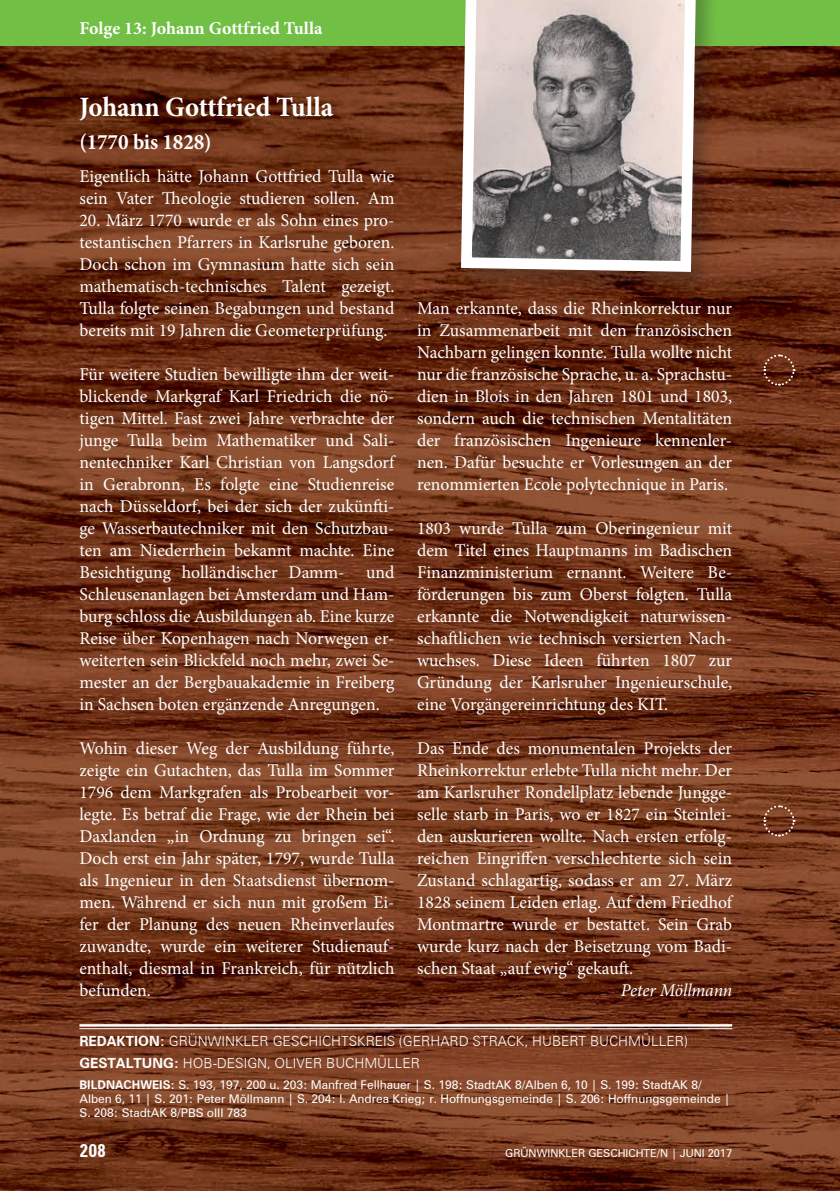
<style>
.page{position:relative;width:840px;height:1191px;background:#fff}
.page>*{position:absolute;margin:0;border:0;box-sizing:border-box;transform-origin:0 0}
.Fließtext_Geschichte{font:700 28px "Minion Pro";letter-spacing:-.005em;color:#fff;scale:.96 1}
.Fließtext_Geschichte-2{font:700 22px "Minion Pro";letter-spacing:-.005em;color:#fff;scale:.96 1}
.Fließtext_Geschichte-3{font:18px/22px "Minion Pro";color:#fff;text-align:justify}
.t1{font:700 18px "Minion Pro";color:#fff}
.Fließtext_Geschichte-4{font:italic 18px "Minion Pro";letter-spacing:-.01em;color:#fff}
.t2{font:700 condensed 18px "Zurich BT";color:#fff}
.Fließtext_Geschichte-5{font:300 14px/22px "Zurich BT";color:#fff}
.Fließtext_Geschichte-6{font:12px/14.4px "Zurich BT";color:#fff}
.Fusszeile_Ausgabe_li{font:11px "Zurich BT";color:#fff}
.s1{font-weight:700}
</style>
<div class="page">
<img style="left:0;top:45px;width:839px;height:1146px">
<div style="left:0;top:0;width:839px;height:45px;background:#71bf44"></div>
<hr style="left:79px;top:1024px;width:652px;height:2px;background:#fff">
<hr style="left:79px;top:1028px;width:652px;height:1px;background:#fff">
<div style="left:458px;top:0;width:260px;height:294px;background:#231f20;opacity:.3"></div>
<svg style="left:455px;top:0;width:246px;height:277px;background:#a49a96"></svg>
<svg style="left:761px;top:353px;width:34px;height:34px"></svg>
<svg style="left:761px;top:804px;width:34px;height:33px"></svg>
<p class="t1" style="left:79px;top:16px;width:244px">Folge 13: Johann Gottfried Tulla</p>
<p class="Fließtext_Geschichte" style="left:79px;top:87px;width:266px">Johann Gottfried Tulla</p>
<p class="Fließtext_Geschichte-2" style="left:79px;top:126px;width:139px">(1770 bis 1828)</p>
<p class="Fließtext_Geschichte-3" style="left:79px;top:165px;width:316px">Eigentlich hätte Johann Gottfried Tulla wie sein Vater Theologie studieren sollen. Am</p>
<p class="Fließtext_Geschichte-3" style="left:79px;top:209px;width:316px">20. März 1770 wurde er als Sohn eines pro&shy;testantischen Pfarrers in Karlsruhe geboren.<br>Doch schon im Gymnasium hatte sich sein mathematisch-technisches Talent gezeigt.<br>Tulla folgte seinen Begabungen und bestand bereits mit 19 Jahren die Geometerprüfung.</p>
<p class="Fließtext_Geschichte-3" style="left:79px;top:363px;width:316px">Für weitere Studien bewilligte ihm der weit&shy;blickende Markgraf Karl Friedrich die nö&shy;tigen Mittel. Fast zwei Jahre verbrachte der junge Tulla beim Mathematiker und Sali&shy;nentechniker Karl Christian von Langsdorf in Gerabronn, Es folgte eine Studienreise nach Düsseldorf, bei der sich der zukünfti&shy;ge Wasserbautechniker mit den Schutzbau&shy;ten am Niederrhein bekannt machte. Eine Besichtigung holländischer Damm-</p>
<p class="Fließtext_Geschichte-3" style="left:417px;top:297px;width:316px">Man erkannte, dass die Rheinkorrektur nur in Zusammenarbeit mit den französischen Nachbarn gelingen konnte. Tulla wollte nicht nur die französische Sprache, u. a. Sprachstu&shy;dien in Blois in den Jahren 1801 und 1803, sondern auch die technischen Mentalitäten der französischen Ingenieure kennenler&shy;nen. Dafür besuchte er Vorlesungen an der renommierten Ecole polytechnique in Paris.</p>
<p class="Fließtext_Geschichte-3" style="left:417px;top:517px;width:316px">1803 wurde Tulla zum Oberingenieur mit dem Titel eines Hauptmanns im Badischen Finanzministerium ernannt. Weitere Be&shy;förderungen bis zum Oberst folgten. Tulla erkannte die Notwendigkeit naturwissen&shy;schaftlichen wie technisch versierten Nach&shy;wuchses. Diese Ideen führten 1807 zur Gründung der Karlsruher Ingenieurschule, eine Vorgängereinrichtung des KIT.</p>
<p class="Fließtext_Geschichte-3" style="left:417px;top:737px;width:316px">Das Ende des monumentalen Projekts der Rheinkorrektur erlebte Tulla nicht mehr. Der am Karlsruher Rondellplatz lebende Jungge&shy;selle starb in Paris, wo er 1827 ein Steinlei&shy;den auskurieren wollte. Nach ersten erfolg&shy;reichen Eingriffen verschlechterte sich sein Zustand schlagartig, sodass er am 27. März 1828 seinem Leiden erlag. Auf dem Friedhof Montmartre wurde er bestattet. Sein Grab wurde kurz nach der Beisetzung vom Badi&shy;schen Staat „auf ewig“ gekauft.</p>
<p class="Fließtext_Geschichte-4" style="left:620px;top:978px;width:113px">Peter Möllmann</p>
<p class="Fließtext_Geschichte-3" style="left:79px;top:561px;width:316px;text-indent:286px">und Schleusenanlagen bei Amsterdam und Ham&shy;burg schloss die Ausbildungen ab. Eine kurze Reise über Kopenhagen nach Norwegen er&shy;weiterten sein Blickfeld noch mehr, zwei Se&shy;mester an der Bergbauakademie in Freiberg in Sachsen boten ergänzende Anregungen.</p>
<p class="Fließtext_Geschichte-3" style="left:79px;top:737px;width:316px">Wohin dieser Weg der Ausbildung führte, zeigte ein Gutachten, das Tulla im Sommer 1796 dem Markgrafen als Probearbeit vor&shy;legte. Es betraf die Frage, wie der Rhein bei Daxlanden „in Ordnung zu bringen sei“.<br>Doch erst ein Jahr später, 1797, wurde Tulla als Ingenieur in den Staatsdienst übernom&shy;men. Während er sich nun mit großem Ei&shy;fer der Planung des neuen Rheinverlaufes zuwandte, wurde ein weiterer Studienauf&shy;enthalt, diesmal in Frankreich, für nützlich befunden.</p>
<p class="Fließtext_Geschichte-5" style="left:79px;top:1030px;width:609px"><span class="s1">REDAKTION:</span> GRÜNWINKLER GESCHICHTSKREIS (GERHARD STRACK, HUBERT BUCHMÜLLER)<br><span class="s1">GESTALTUNG:</span> HOB-DESIGN, OLIVER BUCHMÜLLER</p>
<p class="Fließtext_Geschichte-6" style="left:79px;top:1077px;width:651px"><span class="s1">BILDNACHWEIS:</span> S. 193, 197, 200 u. 203: Manfred Fellhauer | S. 198: StadtAK 8/Alben 6, 10 | S. 199: StadtAK 8/<br>Alben 6, 11 | S. 201: Peter Möllmann | S. 204: l. Andrea Krieg; r. Hoffnungsgemeinde | S. 206: Hoffnungsgemeinde |<br>S. 208: StadtAK 8/PBS oIII 783</p>
<p class="t2" style="left:79px;top:1139px;width:28px">208</p>
<p class="Fusszeile_Ausgabe_li" style="left:505px;top:1146px;width:228px">GRÜNWINKLER GESCHICHTE/N | JUNI 2017</p>
</div>
